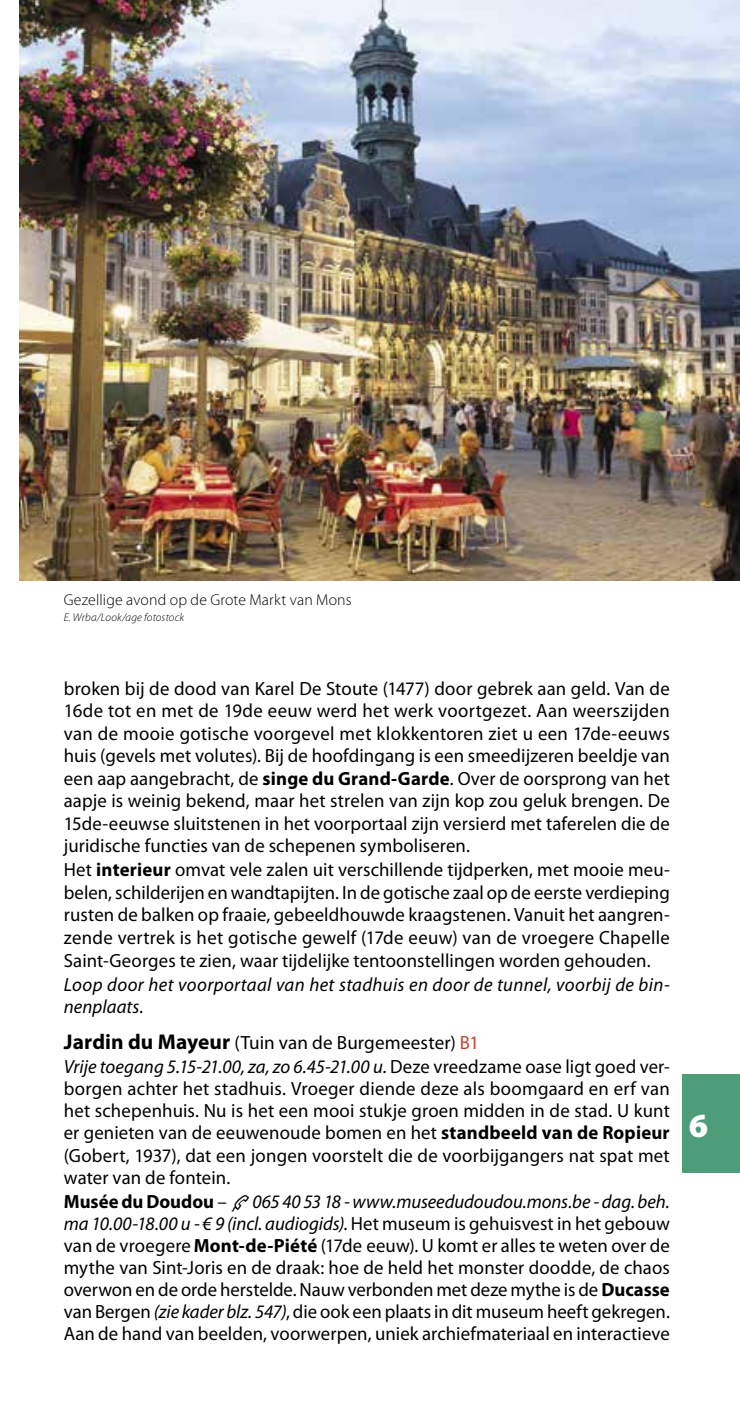
<style>
.page{position:relative;width:740px;height:1404px;background:#fff}
.page>*{position:absolute;margin:0;border:0;box-sizing:border-box;transform-origin:0 0}
.t1{font:900 33.75px "Myriad Pro";color:#fff}
.t2{font:19.12px/22.5px "Myriad Pro";letter-spacing:.01em;color:#000}
.t3{font:italic 19.12px/22.5px "Myriad Pro";letter-spacing:.02em;color:#000}
.t4{font:300 15.75px "Myriad Pro";letter-spacing:.01em;color:#000}
.t5{font:italic 300 11.25px "Myriad Pro";letter-spacing:.01em;color:#000}
.s1{font-weight:700}
.s2{font-weight:700;font-size:21.38px}
.s3{color:#c34234}
.s4{font-style:italic}
.s5{font-family:"Michelin"}
</style>
<div class="page">
<img style="left:19px;top:0;width:721px;height:580px">
<div style="left:682px;top:1074px;width:58px;height:99px;background:#4d9d79"></div>
<p class="t4" style="left:64px;top:591px;width:289px">Gezellige avond op de Grote Markt van Mons</p>
<p class="t5" style="left:64px;top:611px;width:122px">E. Wrba/Look/age fotostock</p>
<p class="t2" style="left:64px;top:676px;width:608px">broken bij de dood van Karel De Stoute (1477) door gebrek aan geld. Van de 16de tot en met de 19de eeuw werd het werk voortgezet. Aan weerszijden van de mooie gotische voorgevel met klokkentoren ziet u een 17de-eeuws huis (gevels met volutes). Bij de hoofdingang is een smeedijzeren beeldje van een aap aangebracht, de <span class="s1">singe du Grand-Garde</span>. Over de oorsprong van het aapje is weinig bekend, maar het strelen van zijn kop zou geluk brengen. De 15de-eeuwse sluitstenen in het voorportaal zijn versierd met taferelen die de juridische functies van de schepenen symboliseren.<br>Het <span class="s1">interieur</span> omvat vele zalen uit verschillende tijdperken, met mooie meu&shy;belen, schilderijen en wandtapijten. In de gotische zaal op de eerste verdieping rusten de balken op fraaie, gebeeldhouwde kraagstenen. Vanuit het aangren&shy;zende vertrek is het gotische gewelf (17de eeuw) van de vroegere Chapelle Saint-Georges te zien, waar tijdelijke tentoonstellingen worden gehouden.</p>
<p class="t3" style="left:64px;top:972px;width:606px">Loop door het voorportaal van het stadhuis en door de tunnel, voorbij de bin&shy;nenplaats.</p>
<p class="t2" style="left:64px;top:1030px;width:608px"><span class="s2">Jardin du Mayeur</span> (Tuin van de Burgemeester) <span class="s3">B1<br></span><span class="s4">Vrije toegang 5.15-21.00, za, zo 6.45-21.00 u.</span> Deze vreedzame oase ligt goed ver&shy;borgen achter het stadhuis. Vroeger diende deze als boomgaard en erf van het schepenhuis. Nu is het een mooi stukje groen midden in de stad. U kunt er genieten van de eeuwenoude bomen en het <span class="s1">standbeeld van de Ropieur </span>(Gobert, 1937), dat een jongen voorstelt die de voorbijgangers nat spat met water van de fontein.<br><span class="s1">Musée du Doudou</span> – <span class="s5">t</span><span class="s4">065 40 53 18 - www.museedudoudou.mons.be - dag. beh. ma 10.00-18.00 u - € 9 (incl. audiogids).</span> Het museum is gehuisvest in het gebouw van de vroegere <span class="s1">Mont-de-Piété</span> (17de eeuw). U komt er alles te weten over de mythe van Sint-Joris en de draak: hoe de held het monster doodde, de chaos overwon en de orde herstelde. Nauw verbonden met deze mythe is de <span class="s1">Ducasse </span>van Bergen <span class="s4">(zie kader blz. 547)</span>, die ook een plaats in dit museum heeft gekregen.<br>Aan de hand van beelden, voorwerpen, uniek archiefmateriaal en interactieve</p>
<h1 class="t1" style="left:689px;top:1102px;width:21px">6</h1>
</div>
